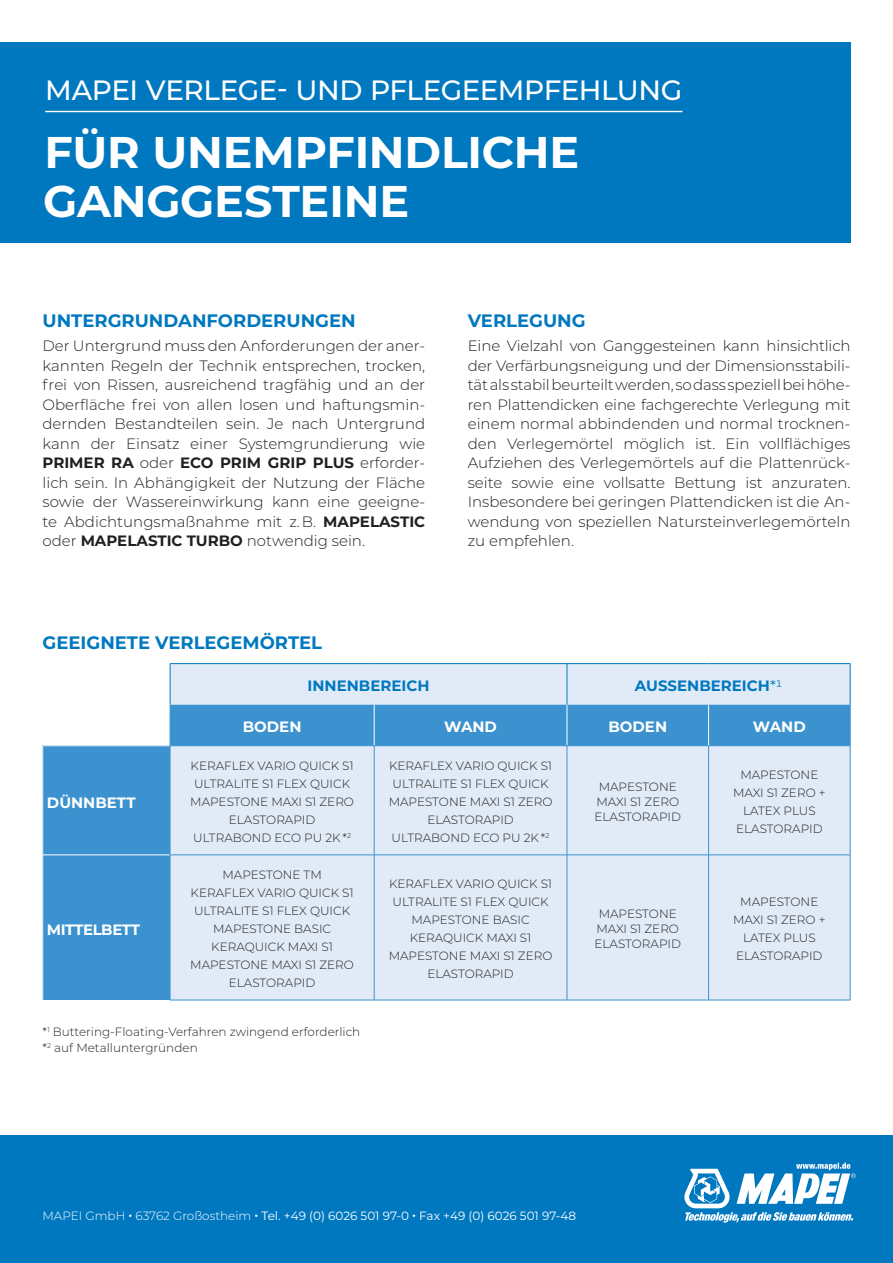
<style>
.page{position:relative;width:893px;height:1263px;background:#fff}
.page>*{position:absolute;margin:0;border:0;box-sizing:border-box;transform-origin:0 0}
.t1{font:700 44.4px/49.2px "Montserrat";letter-spacing:-.005em;color:#fff}
.t2{font:500 27.9px "Montserrat";letter-spacing:-.015em;color:#fff}
.t3{font:700 18px "Montserrat";color:#0078c0}
.t4{font:300 15px/19.5px "Montserrat";color:#231f20;text-align:justify}
.t5{font:700 15px "Montserrat";color:#0078c0}
.t6{font:700 15px "Montserrat";color:#fff}
.t7{font:700 15px "Montserrat";letter-spacing:-.03em;color:#fff}
.t8{font:300 12px/18px "Montserrat";color:#231f20;text-align:center}
.t9{font:12px "Montserrat";color:#fff}
.s1{font-weight:700}
.s2{font-weight:400}
.s3{font-weight:300}
</style>
<div class="page">
<div style="left:0;top:1135px;width:893px;height:128px;background:#0078c0"></div>
<svg style="left:684px;top:1163px;width:172px;height:59px"></svg>
<div style="left:0;top:43px;width:850px;height:200px;background:#0078c0"></div>
<div style="left:171px;top:664px;width:679px;height:336px;background:#e1ebf7"></div>
<div style="left:171px;top:705px;width:679px;height:40px;background:#3c92cf"></div>
<div style="left:43px;top:746px;width:127px;height:109px;background:#3c92cf"></div>
<div style="left:43px;top:855px;width:127px;height:145px;background:#3c92cf"></div>
<hr style="left:374px;top:705px;width:1px;height:40px;background:#fff">
<hr style="left:708px;top:705px;width:1px;height:40px;background:#fff">
<hr style="left:43px;top:855px;width:127px;height:1px;background:#fff">
<hr style="left:567px;top:705px;width:1px;height:40px;background:#fff">
<hr style="left:170px;top:663px;width:204px;height:1px;background:#0078c0">
<hr style="left:170px;top:664px;width:1px;height:41px;background:#0078c0">
<hr style="left:374px;top:663px;width:193px;height:1px;background:#0078c0">
<hr style="left:567px;top:663px;width:142px;height:1px;background:#0078c0">
<hr style="left:567px;top:664px;width:1px;height:41px;background:#0078c0">
<hr style="left:709px;top:663px;width:141px;height:1px;background:#0078c0">
<hr style="left:850px;top:664px;width:1px;height:41px;background:#0078c0">
<hr style="left:170px;top:705px;width:1px;height:40px;background:#3c92cf">
<hr style="left:850px;top:705px;width:1px;height:40px;background:#3c92cf">
<hr style="left:170px;top:745px;width:204px;height:1px;background:#3c92cf">
<hr style="left:170px;top:746px;width:1px;height:109px;background:#3c92cf">
<hr style="left:374px;top:745px;width:193px;height:1px;background:#3c92cf">
<hr style="left:374px;top:746px;width:1px;height:109px;background:#3c92cf">
<hr style="left:567px;top:745px;width:142px;height:1px;background:#3c92cf">
<hr style="left:567px;top:746px;width:1px;height:109px;background:#3c92cf">
<hr style="left:709px;top:745px;width:141px;height:1px;background:#3c92cf">
<hr style="left:708px;top:746px;width:1px;height:109px;background:#3c92cf">
<hr style="left:850px;top:746px;width:1px;height:109px;background:#3c92cf">
<hr style="left:170px;top:855px;width:204px;height:1px;background:#3c92cf">
<hr style="left:170px;top:855px;width:1px;height:145px;background:#3c92cf">
<hr style="left:374px;top:855px;width:193px;height:1px;background:#3c92cf">
<hr style="left:374px;top:855px;width:1px;height:145px;background:#3c92cf">
<hr style="left:567px;top:855px;width:142px;height:1px;background:#3c92cf">
<hr style="left:567px;top:855px;width:1px;height:145px;background:#3c92cf">
<hr style="left:709px;top:855px;width:141px;height:1px;background:#3c92cf">
<hr style="left:708px;top:855px;width:1px;height:145px;background:#3c92cf">
<hr style="left:850px;top:855px;width:1px;height:145px;background:#3c92cf">
<hr style="left:170px;top:1000px;width:204px;height:1px;background:#3c92cf">
<hr style="left:374px;top:1000px;width:193px;height:1px;background:#3c92cf">
<hr style="left:567px;top:1000px;width:142px;height:1px;background:#3c92cf">
<hr style="left:709px;top:1000px;width:141px;height:1px;background:#3c92cf">
<hr style="left:45px;top:111px;width:637px;height:1px;background:#fff">
<h2 class="t2" style="left:45px;top:71px;width:639px">MAPEI VERLEGE- UND PFLEGEEMPFEHLUNG</h2>
<h1 class="t1" style="left:43px;top:125px;width:537px">FÜR UNEMPFINDLICHE<br>GANGGESTEINE</h1>
<p class="t3" style="left:43px;top:308px;width:315px">UNTERGRUNDANFORDERUNGEN</p>
<p class="t4" style="left:43px;top:336px;width:384px">Der Untergrund muss den Anforderungen der aner&shy;kannten Regeln der Technik entsprechen, trocken, frei von Rissen, ausreichend tragfähig und an der Oberfläche frei von allen losen und haftungsmin&shy;dernden Bestandteilen sein. Je nach Untergrund kann der Einsatz einer Systemgrundierung wie <span class="s1">PRIMER RA</span> oder <span class="s1">ECO PRIM GRIP PLUS</span> erforder&shy;lich sein. In Abhängigkeit der Nutzung der Fläche sowie der Wassereinwirkung kann eine geeigne&shy;te Abdichtungsmaßnahme mit z. B. <span class="s1">MAPELASTIC </span>oder <span class="s1">MAPELASTIC TURBO</span> notwendig sein.</p>
<p class="t3" style="left:468px;top:308px;width:119px">VERLEGUNG</p>
<p class="t4" style="left:468px;top:336px;width:384px">Eine Vielzahl von Ganggesteinen kann hinsichtlich der Verfärbungsneigung und der Dimensionsstabili&shy;tät als stabil beurteilt werden, so dass speziell bei höhe&shy;ren Plattendicken eine fachgerechte Verlegung mit einem normal abbindenden und normal trocknen&shy;den Verlegemörtel möglich ist. Ein vollflächiges Aufziehen des Verlegemörtels auf die Plattenrück&shy;seite sowie eine vollsatte Bettung ist anzuraten.<br>Insbesondere bei geringen Plattendicken ist die An&shy;wendung von speziellen Natursteinverlegemörteln zu empfehlen.</p>
<p class="t3" style="left:43px;top:629px;width:281px">GEEIGNETE VERLEGEMÖRTEL</p>
<p class="t5" style="left:307px;top:675px;width:124px">INNENBEREICH</p>
<p class="t5" style="left:635px;top:675px;width:149px">AUSSENBEREICH<span class="s2">*1</span></p>
<p class="t6" style="left:243px;top:716px;width:60px">BODEN</p>
<p class="t6" style="left:444px;top:716px;width:54px">WAND</p>
<p class="t6" style="left:608px;top:716px;width:60px">BODEN</p>
<p class="t6" style="left:753px;top:716px;width:54px">WAND</p>
<p class="t6" style="left:47px;top:791px;width:90px">DÜNNBETT</p>
<p class="t7" style="left:47px;top:918px;width:95px">MITTELBETT</p>
<p class="t8" style="left:190px;top:756px;width:165px">KERAFLEX VARIO QUICK S1<br>ULTRALITE S1 FLEX QUICK<br>MAPESTONE MAXI S1 ZERO<br>ELASTORAPID<br>ULTRABOND ECO PU 2K *<sup>2</sup></p>
<p class="t8" style="left:389px;top:756px;width:165px">KERAFLEX VARIO QUICK S1<br>ULTRALITE S1 FLEX QUICK<br>MAPESTONE MAXI S1 ZERO<br>ELASTORAPID<br>ULTRABOND ECO PU 2K *<sup>2</sup></p>
<p class="t8" style="left:190px;top:865px;width:165px">MAPESTONE TM<br>KERAFLEX VARIO QUICK S1<br>ULTRALITE S1 FLEX QUICK<br>MAPESTONE BASIC<br>KERAQUICK MAXI S1<br>MAPESTONE MAXI S1 ZERO<br>ELASTORAPID</p>
<p class="t8" style="left:389px;top:874px;width:165px">KERAFLEX VARIO QUICK S1<br>ULTRALITE S1 FLEX QUICK<br>MAPESTONE BASIC<br>KERAQUICK MAXI S1<br>MAPESTONE MAXI S1 ZERO<br>ELASTORAPID</p>
<p class="t8" style="left:42px;top:1023px;width:319px;line-height:16.5px;text-align:left">*<sup>1</sup> Buttering-Floating-Verfahren zwingend erforderlich *<sup>2</sup> auf Metalluntergründen</p>
<p class="t8" style="left:595px;top:779px;width:88px;line-height:15px">MAPESTONE<br>MAXI S1 ZERO<br>ELASTORAPID</p>
<p class="t8" style="left:594px;top:906px;width:88px;line-height:15px">MAPESTONE<br>MAXI S1 ZERO<br>ELASTORAPID</p>
<p class="t8" style="left:733px;top:765px;width:94px">MAPESTONE<br>MAXI S1 ZERO +<br>LATEX PLUS<br>ELASTORAPID</p>
<p class="t8" style="left:733px;top:892px;width:94px">MAPESTONE<br>MAXI S1 ZERO +<br>LATEX PLUS<br>ELASTORAPID</p>
<p class="t9" style="left:43px;top:1208px;width:535px"><span class="s3">MAPEI GmbH</span> <span class="s1">∙</span> <span class="s3">63762 Großostheim</span> <span class="s1">∙</span> Tel. +49 (0) 6026 501 97-0 <span class="s1">∙</span> Fax +49 (0) 6026 501 97-48</p>
</div>
